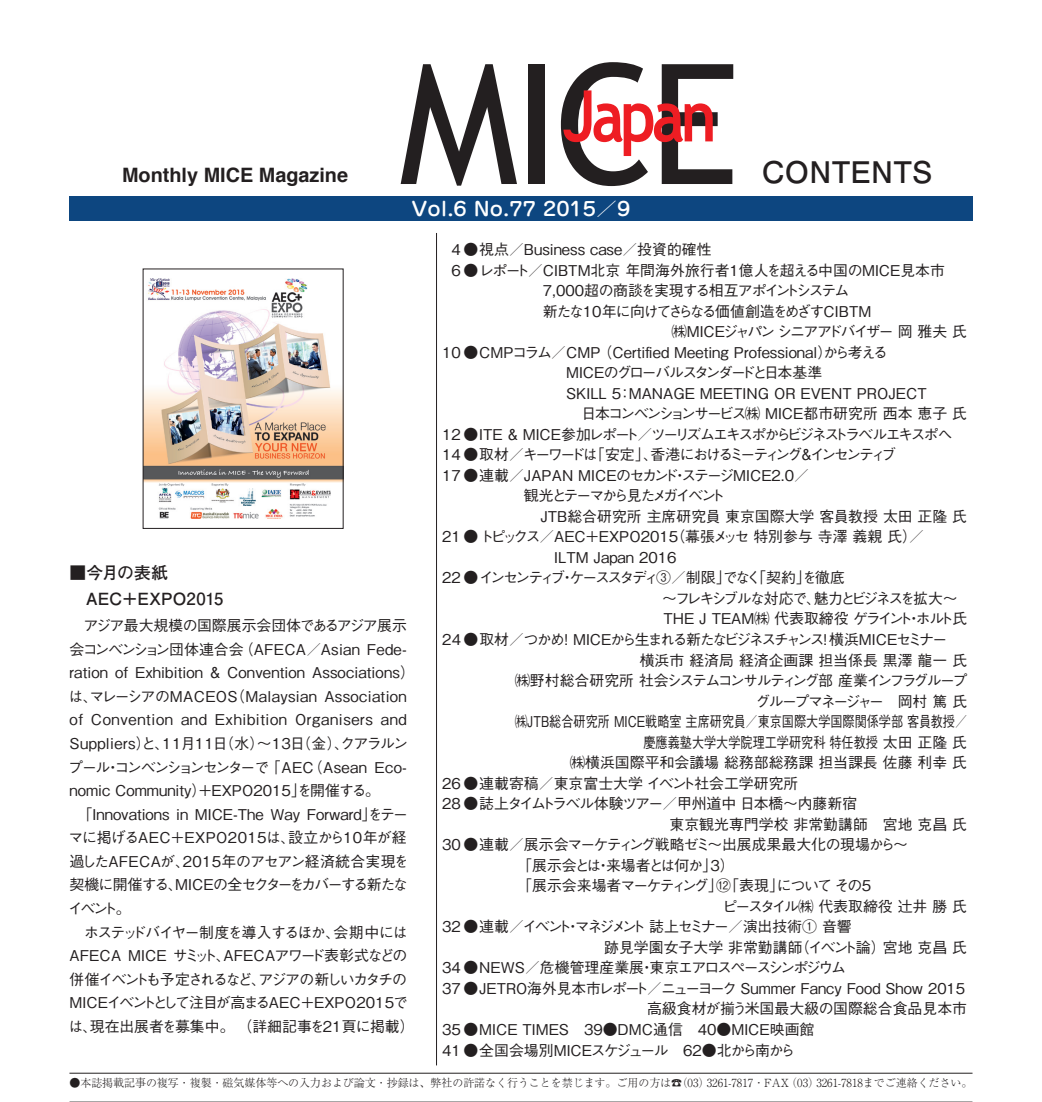
<style>
.page{position:relative;width:1042px;height:1102px;background:#fff}
.page>*{position:absolute;margin:0;border:0;box-sizing:border-box;transform-origin:0 0}
.t1{font:700 29.75px "Futo Go B101 Pro";color:#231f20}
.t2{font:700 19.78px "Helvetica";color:#231f20}
.t3{font:500 18.9px "Jun 34 Pro";color:#fff;scale:1.11 1}
.t4{font:700 16.8px/26.1px "Futo Go B101 Pro";letter-spacing:.005em;color:#231f20}
.t5{font:500 14.88px/23.6px "Gothic BBB Pro";color:#231f20}
.t6{font:500 14.88px "Gothic BBB Pro";letter-spacing:-.08em;color:#231f20}
.t7{font:500 14.88px "Gothic BBB Pro";letter-spacing:-.115em;color:#231f20}
.t8{font:500 14.88px "Gothic BBB Pro";color:#231f20;scale:.82 1}
.t9{font:500 14.88px "Gothic BBB Pro";letter-spacing:-.145em;color:#231f20}
.t10{font:500 14.88px "Gothic BBB Pro";letter-spacing:-.13em;color:#231f20}
.t11{font:500 14.88px "Gothic BBB Pro";letter-spacing:-.03em;color:#231f20}
.t12{font:500 14.88px "Gothic BBB Pro";letter-spacing:-.155em;color:#231f20}
.t13{font:500 14.88px "Gothic BBB Pro";letter-spacing:-.11em;color:#231f20}
.t14{font:500 14.88px "Gothic BBB Pro";letter-spacing:-.085em;color:#231f20}
.t15{font:500 14.88px "Gothic BBB Pro";letter-spacing:-.135em;color:#231f20}
.t16{font:500 14.88px "Gothic BBB Pro";letter-spacing:-.045em;color:#231f20}
.t17{font:500 14.88px "Gothic BBB Pro";letter-spacing:-.09em;color:#231f20}
.t18{font:500 14.88px "Gothic BBB Pro";letter-spacing:-.125em;color:#231f20}
.t19{font:500 14.88px "Gothic BBB Pro";letter-spacing:-.07em;color:#231f20}
.t20{font:500 14.88px "Gothic BBB Pro";letter-spacing:-.06em;color:#231f20}
.t21{font:500 14.88px "Gothic BBB Pro";letter-spacing:-.15em;color:#231f20}
.t22{font:300 11.2px "Ryumin Pro";color:#231f20}
</style>
<div class="page">
<div style="left:69px;top:196px;width:903px;height:25px;background:#0d4680"></div>
<hr style="left:436px;top:233px;width:1px;height:832px;background:#231f20">
<hr style="left:69px;top:1072px;width:903px;height:1px;background:#231f20">
<svg style="left:401px;top:64px;width:116px;height:122px"></svg>
<div style="left:528px;top:64px;width:16px;height:120px;background:#231f20"></div>
<svg style="left:561px;top:62px;width:172px;height:124px"></svg>
<svg style="left:70px;top:1101px;width:902px;height:1px"></svg>
<img style="left:145px;top:278px;width:196px;height:241px">
<h2 class="t2" style="left:122px;top:159px;width:228px">Monthly MICE Magazine</h2>
<p class="t3" style="left:411px;top:194px;width:199px">Vol.6 No.77 2015／9</p>
<h1 class="t1" style="left:762px;top:148px;width:172px">CONTENTS</h1>
<p class="t4" style="left:69px;top:557px;width:156px">■今月の表紙　AEC＋EXPO2015</p>
<p class="t5" style="left:68px;top:611px;width:348px">　アジア最大規模の国際展示会団体であるアジア展示会コンベンション団体連合会（AFECA／Asian Fede&shy;ration of Exhibition &amp; Convention Associations）は、マレーシアのMACEOS（Malaysian Association of Convention and Exhibition Organisers and Suppliers）と、11月11日（水）～13日（金）、クアラルンプール・コンベンションセンターで「AEC（Asean Eco&shy;nomic Community）＋EXPO2015」を開催する。<br>　「Innovations in MICE-The Way Forward」をテーマに掲げるAEC＋EXPO2015は、設立から10年が経過したAFECAが、2015年のアセアン経済統合実現を契機に開催する、MICEの全セクターをカバーする新たなイベント。<br>　ホステッドバイヤー制度を導入するほか、会期中にはAFECA MICE サミット、AFECAアワード表彰式などの併催イベントも予定されるなど、アジアの新しいカタチのMICEイベントとして注目が高まるAEC＋EXPO2015では、現在出展者を募集中。 （詳細記事を21頁に掲載）</p>
<p class="t5" style="left:451px;top:236px;width:262px">4 ● 視点／Business case／投資的確性</p>
<p class="t5" style="left:451px;top:256px;width:495px">6 ● レポート／ CIBTM北京 年間海外旅行者1億人を超える中国のMICE見本市</p>
<p class="t17" style="left:543px;top:278px;width:308px">7,000超の商談を実現する相互アポイントシステム</p>
<p class="t6" style="left:543px;top:299px;width:330px">新たな10年に向けてさらなる価値創造をめざすCIBTM</p>
<p class="t18" style="left:672px;top:319px;width:297px">㈱MICEジャパン シニアアドバイザー 岡 雅夫 氏</p>
<p class="t5" style="left:442px;top:338px;width:447px">10 ● CMPコラム／ CMP （Certified Meeting Professional）から考える</p>
<p class="t7" style="left:566px;top:360px;width:258px">MICEのグローバルスタンダードと日本基準</p>
<p class="t5" style="left:566px;top:379px;width:362px">SKILL 5 ：MANAGE MEETING OR EVENT PROJECT</p>
<p class="t6" style="left:581px;top:401px;width:387px">日本コンベンションサービス㈱ MICE都市研究所 西本 恵子 氏</p>
<p class="t10" style="left:442px;top:422px;width:512px">12 ● ITE &amp; MICE参加レポート／ツーリズムエキスポからビジネストラベルエキスポへ</p>
<p class="t9" style="left:442px;top:442px;width:455px">14 ● 取材／キーワードは「安定」、香港におけるミーティング＆インセンティブ</p>
<p class="t5" style="left:442px;top:461px;width:368px">17 ● 連載／ JAPAN MICEのセカンド・ステージMICE2.0／</p>
<p class="t9" style="left:524px;top:483px;width:203px">観光とテーマから見たメガイベント</p>
<p class="t5" style="left:540px;top:502px;width:428px">JTB総合研究所 主席研究員 東京国際大学 客員教授 太田 正隆 氏</p>
<p class="t5" style="left:442px;top:523px;width:483px">21 ● トピックス／ AEC＋EXPO2015（幕張メッセ 特別参与 寺澤 義親 氏）／</p>
<p class="t5" style="left:554px;top:543px;width:154px">ILTM Japan 2016　　</p>
<p class="t12" style="left:442px;top:566px;width:404px">22 ● インセンティブ・ケーススタディ③／制限」でなく「契約」を徹底</p>
<p class="t15" style="left:558px;top:586px;width:401px">　　　　　　　～フレキシブルな対応で、魅力とビジネスを拡大～</p>
<p class="t5" style="left:663px;top:605px;width:305px">THE J TEAM㈱ 代表取締役 ゲライント・ホルト氏</p>
<p class="t7" style="left:442px;top:627px;width:507px">24 ● 取材／つかめ！MICEから生まれる新たなビジネスチャンス！横浜MICEセミナー</p>
<p class="t5" style="left:640px;top:646px;width:329px">横浜市 経済局 経済企画課 担当係長 黒澤 龍一 氏</p>
<p class="t13" style="left:515px;top:668px;width:454px">㈱野村総合研究所 社会システムコンサルティング部 産業インフラグループ</p>
<p class="t21" style="left:755px;top:689px;width:213px">グループマネージャー　岡村 篤 氏</p>
<p class="t8" style="left:515px;top:709px;width:553px">㈱JTB総合研究所 MICE戦略室 主席研究員／東京国際大学国際関係学部 客員教授／</p>
<p class="t8" style="left:643px;top:730px;width:396px">慶應義塾大学大学院理工学研究科 特任教授 太田 正隆 氏</p>
<p class="t5" style="left:570px;top:748px;width:398px">㈱横浜国際平和会議場 総務部総務課 担当課長 佐藤 利幸 氏</p>
<p class="t5" style="left:442px;top:769px;width:358px">26 ● 連載寄稿／東京富士大学 イベント社会工学研究所</p>
<p class="t16" style="left:442px;top:791px;width:416px">28 ● 誌上タイムトラベル体験ツアー／甲州道中 日本橋～内藤新宿</p>
<p class="t5" style="left:669px;top:810px;width:299px">東京観光専門学校 非常勤講師　宮地 克昌 氏</p>
<p class="t11" style="left:442px;top:832px;width:467px">30 ● 連載／ 展示会マーケティング戦略ゼミ～出展成果最大化の現場から～</p>
<p class="t19" style="left:517px;top:853px;width:219px">「展示会とは・来場者とは何か」3）</p>
<p class="t6" style="left:517px;top:873px;width:356px">「展示会来場者マーケティング」⑫「表現」について その5</p>
<p class="t20" style="left:722px;top:894px;width:246px">ピースタイル㈱ 代表取締役 辻井 勝 氏</p>
<p class="t7" style="left:442px;top:914px;width:411px">32 ● 連載／イベント・マネジメント 誌上セミナー／演出技術① 音響</p>
<p class="t5" style="left:604px;top:933px;width:364px">跡見学園女子大学 非常勤講師（イベント論）宮地 克昌 氏</p>
<p class="t14" style="left:442px;top:955px;width:405px">34 ● NEWS／危機管理産業展・東京エアロスペースシンポジウム</p>
<p class="t5" style="left:442px;top:974px;width:524px">37 ● JETRO海外見本市レポート／ニューヨーク Summer Fancy Food Show 2015</p>
<p class="t5" style="left:647px;top:995px;width:322px">高級食材が揃う米国最大級の国際総合食品見本市</p>
<p class="t5" style="left:442px;top:1015px;width:374px">35 ● MICE TIMES　39●DMC通信　40●MICE映画館</p>
<p class="t6" style="left:442px;top:1037px;width:354px">41 ● 全国会場別MICEスケジュール　62●北から南から</p>
<p class="t22" style="left:69px;top:1073px;width:904px">●本誌掲載記事の複写・複製・磁気媒体等への入力および論文・抄録は、弊社の許諾なく行うことを禁じます。ご用の方は☎（03）3261-7817・FAX（03）3261-7818までご連絡ください。</p>
</div>
